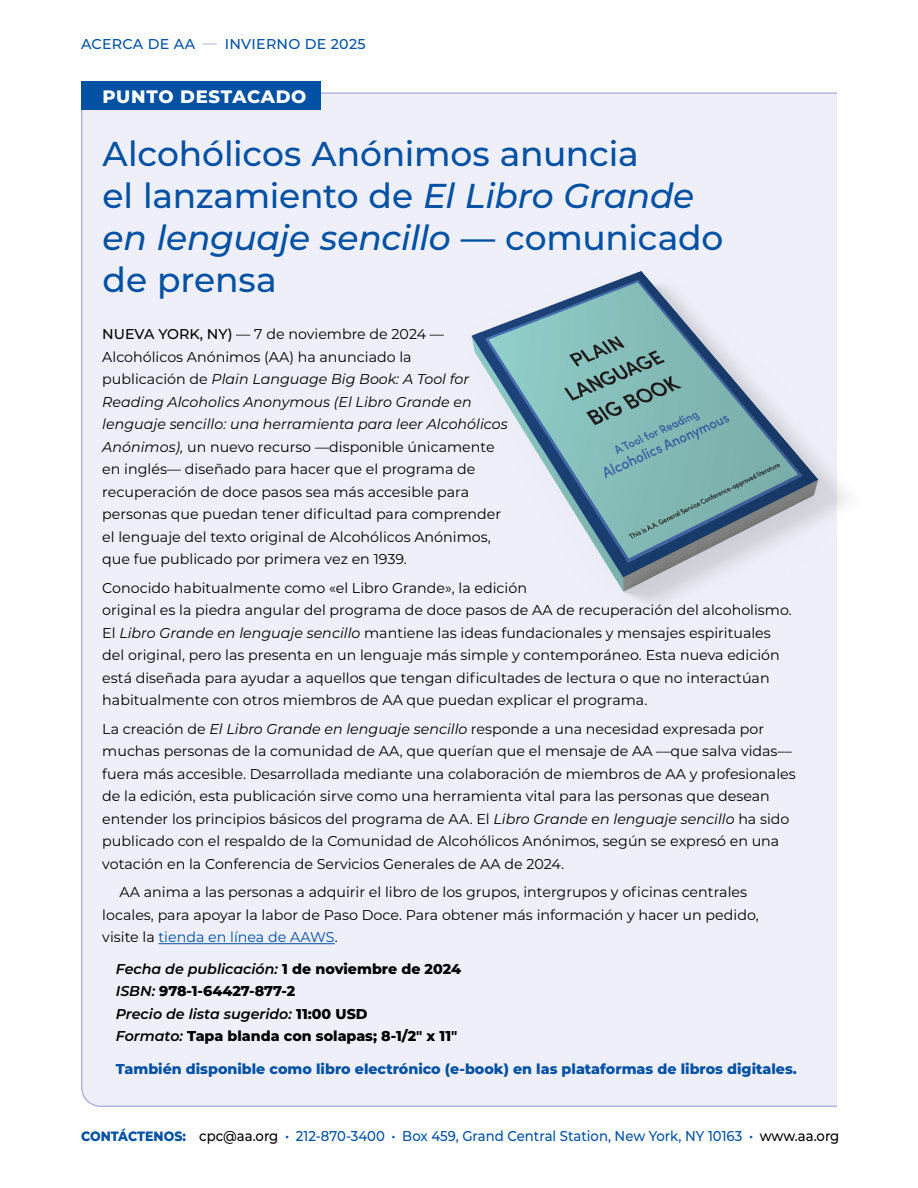
<style>
.page{position:relative;width:918px;height:1188px;background:#fff}
.page>*{position:absolute;margin:0;border:0;box-sizing:border-box;transform-origin:0 0}
.t1{font:500 34.5px/42px "Montserrat";letter-spacing:-.005em;color:#0050a3}
.t2{font:800 18px "Montserrat";letter-spacing:.035em;color:#fff}
.t3{font:14.25px/22.5px "Montserrat";color:#000}
.t4{font:800 14.25px/22.5px "Montserrat";color:#000}
.t5{font:500 14.25px "Montserrat";color:#0050a3;scale:.93 1}
.t6{font:800 14.25px "Montserrat";color:#0050a3}
.t7{font:500 14.25px "Montserrat";letter-spacing:.02em;color:#0050a3}
.s1{color:#afb7dd}
.s2{font-style:italic}
.s3{font-weight:500}
.s4{color:#0050a3}
.s5{font-weight:600;font-style:italic}
.s6{font-weight:700}
.s7{font-weight:800;font-size:13.5px}
.s8{color:#000}
</style>
<div class="page">
<div style="left:81px;top:92px;width:756px;height:1015px;background:#eeeff8"></div>
<hr style="left:158px;top:943px;width:177px;height:1px;background:#0050a3">
<div style="left:81px;top:81px;width:240px;height:29px;background:#0050a3"></div>
<img style="left:321px;top:222px;width:526px;height:419px">
<p class="t7" style="left:81px;top:34px;width:286px">ACERCA DE AA <span class="s1">—</span> INVIERNO DE 2025</p>
<p class="t2" style="left:103px;top:83px;width:205px">PUNTO DESTACADO</p>
<h1 class="t1" style="left:103px;top:131px;width:622px">Alcohólicos Anónimos anuncia<br>el lanzamiento de <span class="s2">El Libro Grande en lenguaje sencillo</span> — comunicado de prensa</h1>
<p class="t3" style="left:102px;top:322px;width:407px"><span class="s3">NUEVA YORK, NY)</span> — 7 de noviembre de 2024 — Alcohólicos Anónimos (AA) ha anunciado la<br>publicación de <span class="s2">Plain Language Big Book: A Tool for Reading Alcoholics Anonymous (El Libro Grande en lenguaje sencillo: una herramienta para leer Alcohólicos Anónimos),</span> un nuevo recurso —disponible únicamente en inglés— diseñado para hacer que el programa de recuperación de doce pasos sea más accesible para personas que puedan tener dificultad para comprender el lenguaje del texto original de Alcohólicos Anónimos, que fue publicado por primera vez en 1939.</p>
<p class="t3" style="left:102px;top:576px;width:691px">Conocido habitualmente como «el Libro Grande», la edición<br>original es la piedra angular del programa de doce pasos de AA de recuperación del alcoholismo.<br>El <span class="s2">Libro Grande en lenguaje sencillo</span> mantiene las ideas fundacionales y mensajes espirituales del original, pero las presenta en un lenguaje más simple y contemporáneo. Esta nueva edición está diseñada para ayudar a aquellos que tengan dificultades de lectura o que no interactúan habitualmente con otros miembros de AA que puedan explicar el programa.</p>
<p class="t3" style="left:102px;top:717px;width:695px">La creación de <span class="s2">El Libro Grande en lenguaje sencillo</span> responde a una necesidad expresada por muchas personas de la comunidad de AA, que querían que el mensaje de AA ––que salva vidas–– fuera más accesible. Desarrollada mediante una colaboración de miembros de AA y profesionales de la edición, esta publicación sirve como una herramienta vital para las personas que desean entender los principios básicos del programa de AA. El <span class="s2">Libro Grande en lenguaje sencillo</span> ha sido publicado con el respaldo de la Comunidad de Alcohólicos Anónimos, según se expresó en una votación en la Conferencia de Servicios Generales de AA de 2024.</p>
<p class="t3" style="left:102px;top:880px;width:658px;text-indent:17px">AA anima a las personas a adquirir el libro de los grupos, intergrupos y oficinas centrales locales, para apoyar la labor de Paso Doce. Para obtener más información y hacer un pedido, visite la <span class="s4">tienda en línea de AAWS</span>.</p>
<p class="t4" style="left:116px;top:957px;width:347px"><span class="s5">Fecha de publicación:</span> 1 de noviembre de 2024<br><span class="s5">ISBN:</span> 978-1-64427-877-2<br><span class="s5">Precio de lista sugerido:</span> 11:00 USD<br><span class="s5">Formato:</span> Tapa blanda con solapas; 8-1/2<span class="s6">″</span> x 11<span class="s6">″</span></p>
<p class="t6" style="left:116px;top:1059px;width:683px">También disponible como libro electrónico (e-book) en las plataformas de libros digitales.</p>
<p class="t5" style="left:81px;top:1126px;width:817px"><span class="s7">CONTÁCTENOS:</span> <span class="s8">cpc@aa.org</span> • 212-870-3400 • Box 459, Grand Central Station, New York, NY 10163 • <span class="s8">www.aa.org</span></p>
</div>
